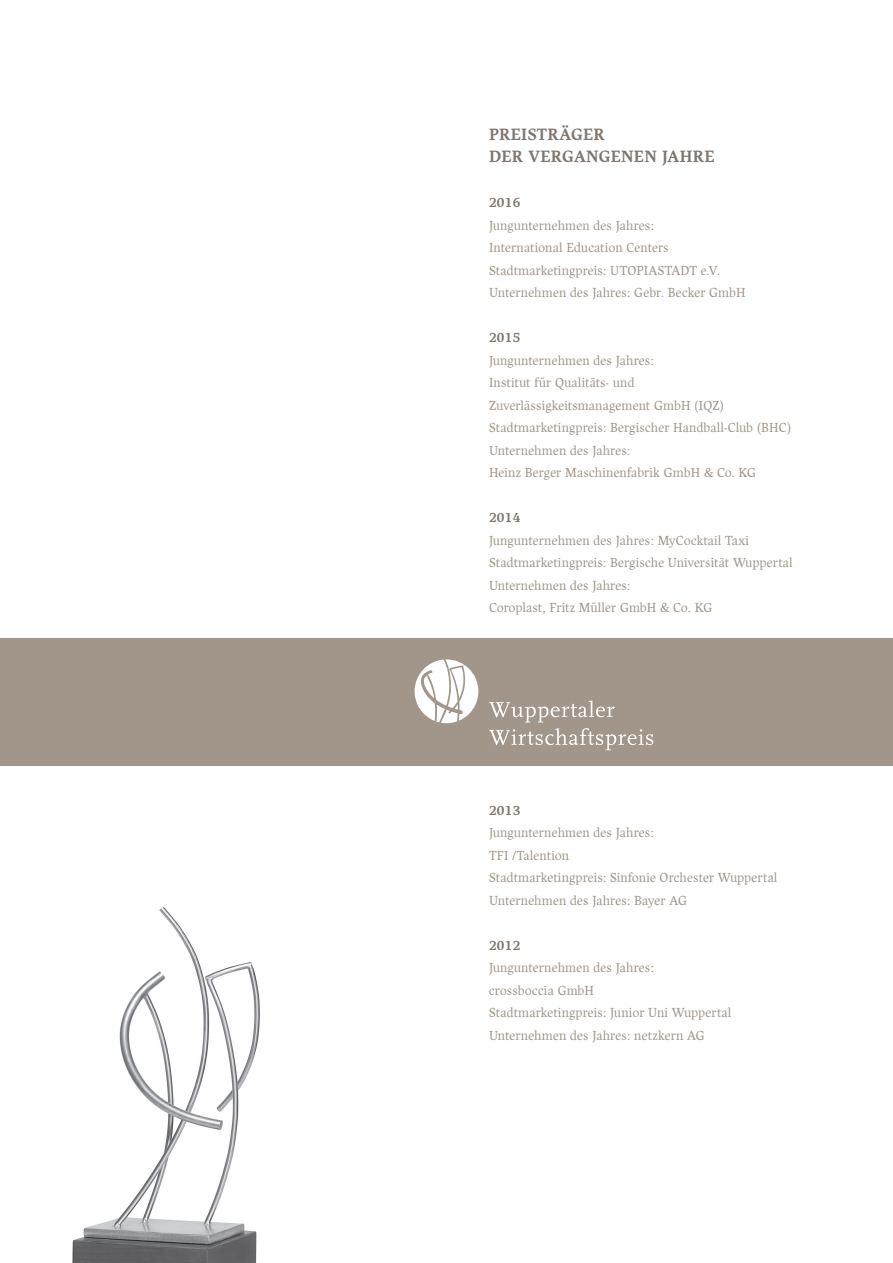
<style>
.page{position:relative;width:893px;height:1263px;background:#fff}
.page>*{position:absolute;margin:0;border:0;box-sizing:border-box;transform-origin:0 0}
.t1{font:700 16.5px/22.5px "Harfang";letter-spacing:.02em;color:#80766d}
.t2{font:300 13.2px/22.5px "Harfang";letter-spacing:.015em;color:#a19689;scale:.95 1}
.t3{font:700 13.2px "Harfang";letter-spacing:.02em;color:#80766d}
</style>
<div class="page">
<div style="left:0;top:638px;width:893px;height:127px;background:#a19689"></div>
<img style="left:72px;top:907px;width:188px;height:356px">
<svg style="left:489px;top:700px;width:126px;height:22px"></svg>
<svg style="left:489px;top:728px;width:164px;height:22px"></svg>
<svg style="left:415px;top:659px;width:63px;height:64px"></svg>
<p class="t1" style="left:489px;top:123px;width:227px">PREISTRÄGER<br>DER VERGANGENEN JAHRE</p>
<p class="t3" style="left:489px;top:195px;width:33px">2016</p>
<p class="t2" style="left:489px;top:214px;width:272px">Jungunternehmen des Jahres:<br>International Education Centers Stadtmarketingpreis: UTOPIASTADT e.V.<br>Unternehmen des Jahres: Gebr. Becker GmbH</p>
<p class="t3" style="left:489px;top:330px;width:33px">2015</p>
<p class="t2" style="left:489px;top:349px;width:320px">Jungunternehmen des Jahres:<br>Institut für Qualitäts- und Zuverlässigkeitsmanagement GmbH (IQZ)<br>Stadtmarketingpreis: Bergischer Handball-Club (BHC)<br>Unternehmen des Jahres:<br>Heinz Berger Maschinenfabrik GmbH &amp; Co. KG</p>
<p class="t3" style="left:489px;top:510px;width:33px">2014</p>
<p class="t2" style="left:489px;top:529px;width:321px">Jungunternehmen des Jahres: MyCocktail Taxi Stadtmarketingpreis: Bergische Universität Wuppertal Unternehmen des Jahres:<br>Coroplast, Fritz Müller GmbH &amp; Co. KG</p>
<p class="t3" style="left:489px;top:802px;width:33px">2013</p>
<p class="t2" style="left:489px;top:821px;width:305px">Jungunternehmen des Jahres:<br>TFI /Talention<br>Stadtmarketingpreis: Sinfonie Orchester Wuppertal Unternehmen des Jahres: Bayer AG</p>
<p class="t3" style="left:489px;top:937px;width:33px">2012</p>
<p class="t2" style="left:489px;top:956px;width:257px">Jungunternehmen des Jahres:<br>crossboccia GmbH<br>Stadtmarketingpreis: Junior Uni Wuppertal<br>Unternehmen des Jahres: netzkern AG</p>
</div>
